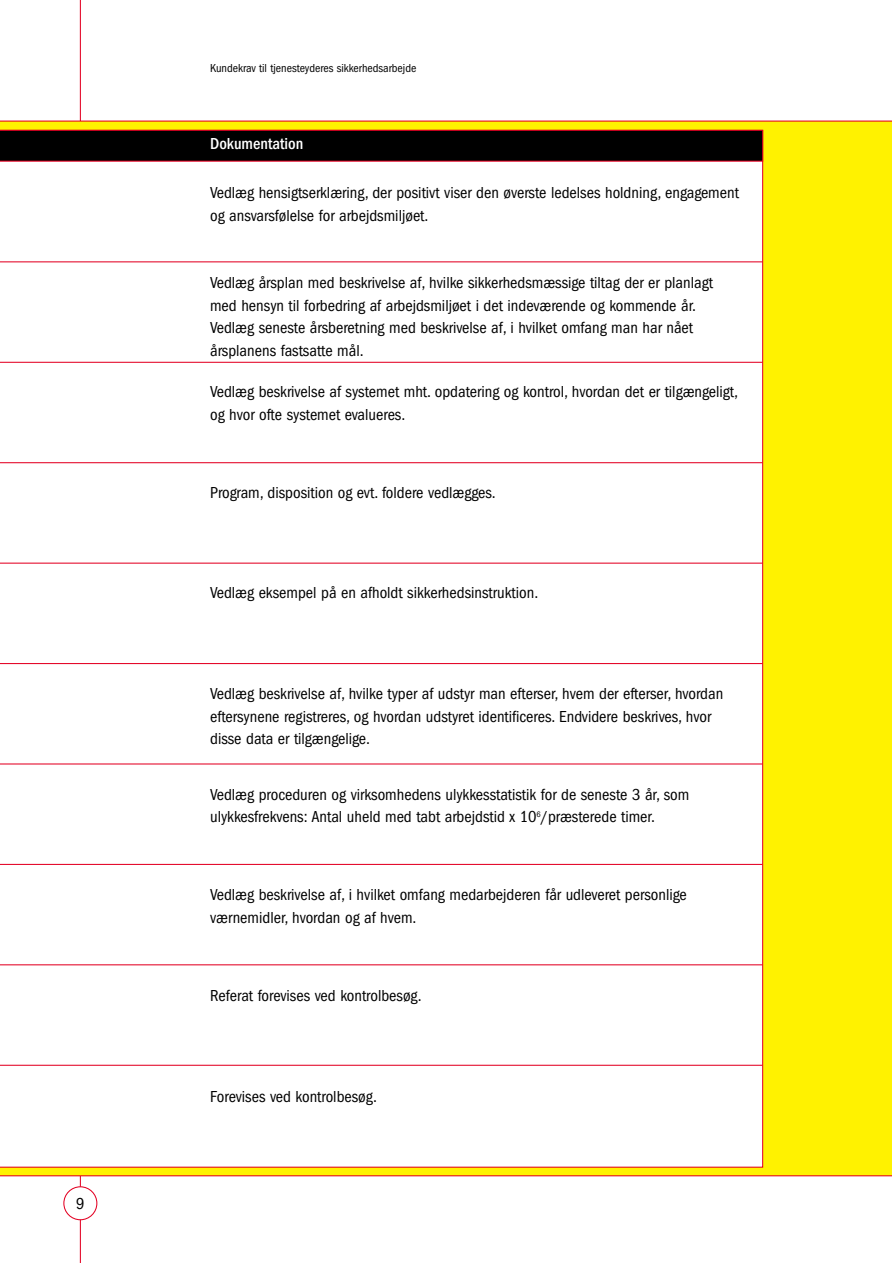
<style>
.page{position:relative;width:893px;height:1263px;background:#fff}
.page>*{position:absolute;margin:0;border:0;box-sizing:border-box;transform-origin:0 0}
.t1{font:condensed 16.5px/22.5px "Franklin Gothic";color:#000}
.t2{font:500 condensed 16.5px "Franklin Gothic";color:#fff}
.t3{font:condensed 12px "Franklin Gothic";color:#000}
</style>
<div class="page">
<hr style="left:80px;top:0;width:1px;height:1263px;background:#e30023">
<div style="left:64px;top:1187px;width:33px;height:33px;background:#fff;border-radius:50%"></div>
<div style="left:63px;top:1186px;width:34px;height:34px;border:1px solid #e30023;border-radius:50%"></div>
<div style="left:0;top:121px;width:891px;height:1055px;background:#fff200"></div>
<hr style="left:0;top:1175px;width:891px;height:1px;background:#e30023">
<hr style="left:0;top:121px;width:891px;height:1px;background:#e30023">
<div style="left:0;top:162px;width:763px;height:1006px;background:#fff"></div>
<svg style="left:0;top:130px;width:763px;height:32px;background:#100204"></svg>
<hr style="left:0;top:261px;width:762px;height:1px;background:#e30023">
<hr style="left:0;top:362px;width:762px;height:1px;background:#e30023">
<hr style="left:0;top:462px;width:762px;height:1px;background:#e30023">
<hr style="left:0;top:563px;width:762px;height:1px;background:#e30023">
<hr style="left:0;top:663px;width:762px;height:1px;background:#e30023">
<hr style="left:0;top:763px;width:762px;height:2px;background:#e30023">
<hr style="left:0;top:864px;width:762px;height:1px;background:#e30023">
<hr style="left:0;top:964px;width:762px;height:1px;background:#e30023">
<hr style="left:0;top:1065px;width:762px;height:1px;background:#e30023">
<p class="t1" style="left:76px;top:1194px;width:10px">9</p>
<p class="t3" style="left:210px;top:64px;width:208px">Kundekrav til tjenesteyderes sikkerhedsarbejde</p>
<p class="t2" style="left:210px;top:138px;width:95px">Dokumentation</p>
<p class="t1" style="left:210px;top:183px;width:530px">Vedlæg hensigtserklæring, der positivt viser den øverste ledelses holdning, engagement og ansvarsfølelse for arbejdsmiljøet.</p>
<p class="t1" style="left:210px;top:273px;width:504px">Vedlæg årsplan med beskrivelse af, hvilke sikkerhedsmæssige tiltag der er planlagt med hensyn til forbedring af arbejdsmiljøet i det indeværende og kommende år.<br>Vedlæg seneste årsberetning med beskrivelse af, i hvilket omfang man har nået årsplanens fastsatte mål.</p>
<p class="t1" style="left:210px;top:382px;width:529px">Vedlæg beskrivelse af systemet mht. opdatering og kontrol, hvordan det er tilgængeligt, og hvor ofte systemet evalueres.</p>
<p class="t1" style="left:210px;top:482px;width:287px">Program, disposition og evt. foldere vedlægges.</p>
<p class="t1" style="left:210px;top:583px;width:330px">Vedlæg eksempel på en afholdt sikkerhedsinstruktion.</p>
<p class="t1" style="left:210px;top:684px;width:514px">Vedlæg beskrivelse af, hvilke typer af udstyr man efterser, hvem der efterser, hvordan eftersynene registreres, og hvordan udstyret identificeres. Endvidere beskrives, hvor disse data er tilgængelige.</p>
<p class="t1" style="left:210px;top:784px;width:481px">Vedlæg proceduren og virksomhedens ulykkesstatistik for de seneste 3 år, som ulykkesfrekvens: Antal uheld med tabt arbejdstid x 10<sup>6</sup>/præsterede timer.</p>
<p class="t1" style="left:210px;top:885px;width:478px">Vedlæg beskrivelse af, i hvilket omfang medarbejderen får udleveret personlige værnemidler, hvordan og af hvem.</p>
<p class="t1" style="left:210px;top:986px;width:213px">Referat forevises ved kontrolbesøg.</p>
<p class="t1" style="left:210px;top:1086px;width:168px">Forevises ved kontrolbesøg.</p>
</div>
